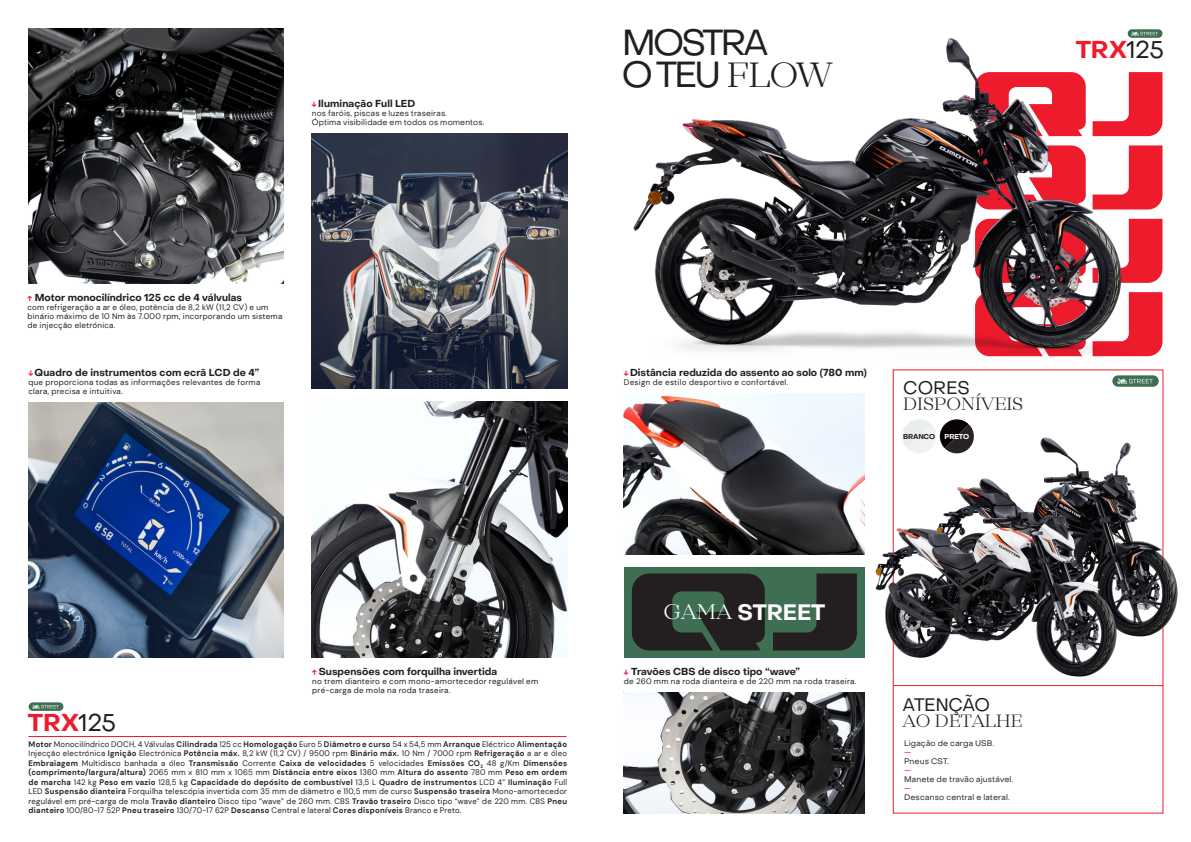
<style>
.page{position:relative;width:1191px;height:842px;background:#fff}
.page>*{position:absolute;margin:0;border:0;box-sizing:border-box;transform-origin:0 0}
.t1{font:36px "Object Sans";letter-spacing:-.08em;color:#231f20}
.t2{font:700 24px "Object Sans";color:#ee1b2d}
.t3{font:700 22px "Object Sans";color:#fff}
.t4{font:300 18.5px "Mirador";color:#231f20}
.t5{font:18px "Object Sans";letter-spacing:-.02em;color:#231f20}
.t6{font:700 10px "Object Sans";color:#231f20}
.t7{font:8px/9.5px "DM Sans";letter-spacing:.03em;color:#231f20}
.t8{font:8px/9px "Object Sans";letter-spacing:.015em;color:#231f20}
.t9{font:8px "Object Sans";color:#ee1b2d}
.t10{font:700 7px "Object Sans";letter-spacing:-.02em;color:#231f20}
.t11{font:700 7px "Object Sans";letter-spacing:-.02em;color:#fff}
.s1{color:#ee1b2d}
.s2{font-family:"Mirador";font-weight:300;font-size:36.5px}
.s3{font-weight:400;color:#231f20}
.s4{font-weight:700}
.s5{font-family:"Mirador";font-weight:300}
</style>
<div class="page">
<img style="left:28px;top:28px;width:255px;height:255px">
<img style="left:312px;top:133px;width:255px;height:255px">
<img style="left:312px;top:402px;width:255px;height:255px">
<svg style="left:1153px;top:72px;width:9px;height:64px"></svg>
<svg style="left:1153px;top:145px;width:9px;height:64px"></svg>
<svg style="left:1153px;top:219px;width:9px;height:63px"></svg>
<svg style="left:1153px;top:292px;width:9px;height:64px"></svg>
<img style="left:624px;top:407px;width:241px;height:147px">
<img style="left:624px;top:692px;width:241px;height:121px">
<img style="left:28px;top:402px;width:255px;height:255px">
<img style="left:628px;top:38px;width:525px;height:369px">
<img style="left:892px;top:425px;width:286px;height:244px">
<img style="left:823px;top:466px;width:340px;height:244px">
<hr style="left:28px;top:736px;width:538px;height:1px;background:#ee1b2d">
<svg style="left:902px;top:419px;width:72px;height:34px"></svg>
<div style="left:624px;top:567px;width:241px;height:90px;background:#3e6f52"></div>
<svg style="left:632px;top:573px;width:133px;height:77px"></svg>
<svg style="left:773px;top:573px;width:84px;height:77px"></svg>
<div style="left:1127px;top:29px;width:35px;height:9px;background:#3e6f52;border-radius:4px"></div>
<svg style="left:1131px;top:32px;width:27px;height:4px"></svg>
<div style="left:1112px;top:375px;width:46px;height:12px;background:#3e6f52;border-radius:6px"></div>
<svg style="left:1117px;top:378px;width:35px;height:6px"></svg>
<div style="left:29px;top:702px;width:34px;height:9px;background:#3e6f52;border-radius:4px"></div>
<svg style="left:32px;top:705px;width:27px;height:4px"></svg>
<p class="t6" style="left:312px;top:97px;width:105px"><span class="s1">↓</span> Iluminação Full LED</p>
<p class="t8" style="left:312px;top:108px;width:174px">nos faróis, piscas e luzes traseiras.<br>Óptima visibilidade em todos os momentos.</p>
<h1 class="t1" style="left:621px;top:20px;width:149px">MOSTRA</h1>
<h1 class="t1" style="left:621px;top:53px;width:213px">O TEU <span class="s2">FLOW</span></h1>
<h2 class="t2" style="left:1075px;top:35px;width:90px">TRX<span class="s3">125</span></h2>
<p class="t6" style="left:28px;top:291px;width:216px"><span class="s1">↑</span> Motor monocilíndrico 125 cc de 4 válvulas</p>
<p class="t7" style="left:28px;top:302px;width:256px;line-height:9px">com refrigeração a ar e óleo, potência de 8,2 kW (11,2 CV) e um binário máximo de 10 Nm às 7.000 rpm, incorporando um sistema de injecção eletrónica.</p>
<p class="t6" style="left:28px;top:366px;width:232px"><span class="s1">↓</span> Quadro de instrumentos com ecrã LCD de 4”</p>
<p class="t7" style="left:28px;top:377px;width:233px;line-height:9px">que proporciona todas as informações relevantes de forma clara, precisa e intuitiva.</p>
<p class="t6" style="left:624px;top:366px;width:244px"><span class="s1">↓</span> Distância reduzida do assento ao solo (780 mm)</p>
<p class="t7" style="left:624px;top:377px;width:166px">Design de estilo desportivo e confortável.</p>
<h3 class="t5" style="left:903px;top:377px;width:68px">CORES</h3>
<h3 class="t4" style="left:903px;top:393px;width:122px">DISPONÍVEIS</h3>
<p class="t10" style="left:903px;top:432px;width:33px">BRANCO</p>
<p class="t11" style="left:944px;top:432px;width:26px">PRETO</p>
<h2 class="t2" style="left:28px;top:708px;width:90px">TRX<span class="s3">125</span></h2>
<p class="t6" style="left:312px;top:665px;width:186px"><span class="s1">↑</span> Suspensões com forquilha invertida</p>
<p class="t7" style="left:312px;top:676px;width:227px;line-height:9px">no trem dianteiro e com mono-amortecedor regulável em pré-carga de mola na roda traseira.</p>
<p class="t7" style="left:29px;top:739px;width:540px;text-align:justify"><span class="s4">Motor</span> Monocilíndrico DOCH, 4 Válvulas <span class="s4">Cilindrada</span> 125 cc <span class="s4">Homologação</span> Euro 5 <span class="s4">Diâmetro e curso</span> 54 x 54,5 mm <span class="s4">Arranque</span> Eléctrico <span class="s4">Alimentação </span>Injecção electrónica <span class="s4">Ignição</span> Electrónica <span class="s4">Potência máx.</span> 8,2 kW (11,2 CV) / 9500 rpm <span class="s4">Binário máx.</span> 10 Nm / 7000 rpm <span class="s4">Refrigeração</span> a ar e óleo <span class="s4">Embraiagem</span> Multidisco banhada a óleo <span class="s4">Transmissão</span> Corrente <span class="s4">Caixa de velocidades</span> 5 velocidades <span class="s4">Emissões CO</span><sub>2</sub> 48 g/Km <span class="s4">Dimensões (comprimento/largura/altura)</span> 2065 mm x 810 mm x 1065 mm <span class="s4">Distância entre eixos</span> 1360 mm <span class="s4">Altura do assento</span> 780 mm <span class="s4">Peso em ordem de marcha</span> 142 kg <span class="s4">Peso em vazio</span> 128,5 kg <span class="s4">Capacidade do depósito de combustível</span> 13,5 L <span class="s4">Quadro de instrumentos</span> LCD 4” <span class="s4">Iluminação</span> Full LED <span class="s4">Suspensão dianteira</span> Forquilha telescópia invertida com 35 mm de diâmetro e 110,5 mm de curso <span class="s4">Suspensão traseira</span> Mono-amortecedor regulável em pré-carga de mola <span class="s4">Travão dianteiro</span> Disco tipo “wave” de 260 mm. CBS <span class="s4">Travão traseiro</span> Disco tipo “wave” de 220 mm. CBS <span class="s4">Pneu dianteiro</span> 100/80-17 52P <span class="s4">Pneu traseiro</span> 130/70-17 62P <span class="s4">Descanso</span> Central e lateral <span class="s4">Cores disponíveis</span> Branco e Preto.</p>
<h3 class="t3" style="left:663px;top:599px;width:163px"><span class="s5">GAMA</span> STREET</h3>
<p class="t6" style="left:624px;top:665px;width:178px"><span class="s1">↓</span> Travões CBS de disco tipo “wave”</p>
<p class="t7" style="left:624px;top:676px;width:234px">de 260 mm na roda dianteira e de 220 mm na roda traseira.</p>
<h3 class="t5" style="left:902px;top:694px;width:89px">ATENÇÃO</h3>
<h3 class="t4" style="left:902px;top:710px;width:121px">AO DETALHE</h3>
<p class="t8" style="left:904px;top:739px;width:92px">Ligação de carga USB.</p>
<p class="t9" style="left:904px;top:747px;width:8px">—</p>
<p class="t8" style="left:904px;top:757px;width:47px">Pneus CST.</p>
<p class="t9" style="left:904px;top:765px;width:8px">—</p>
<p class="t8" style="left:904px;top:775px;width:111px">Manete de travão ajustável.</p>
<p class="t9" style="left:904px;top:783px;width:8px">—</p>
<p class="t8" style="left:904px;top:793px;width:107px">Descanso central e lateral.</p>
</div>
